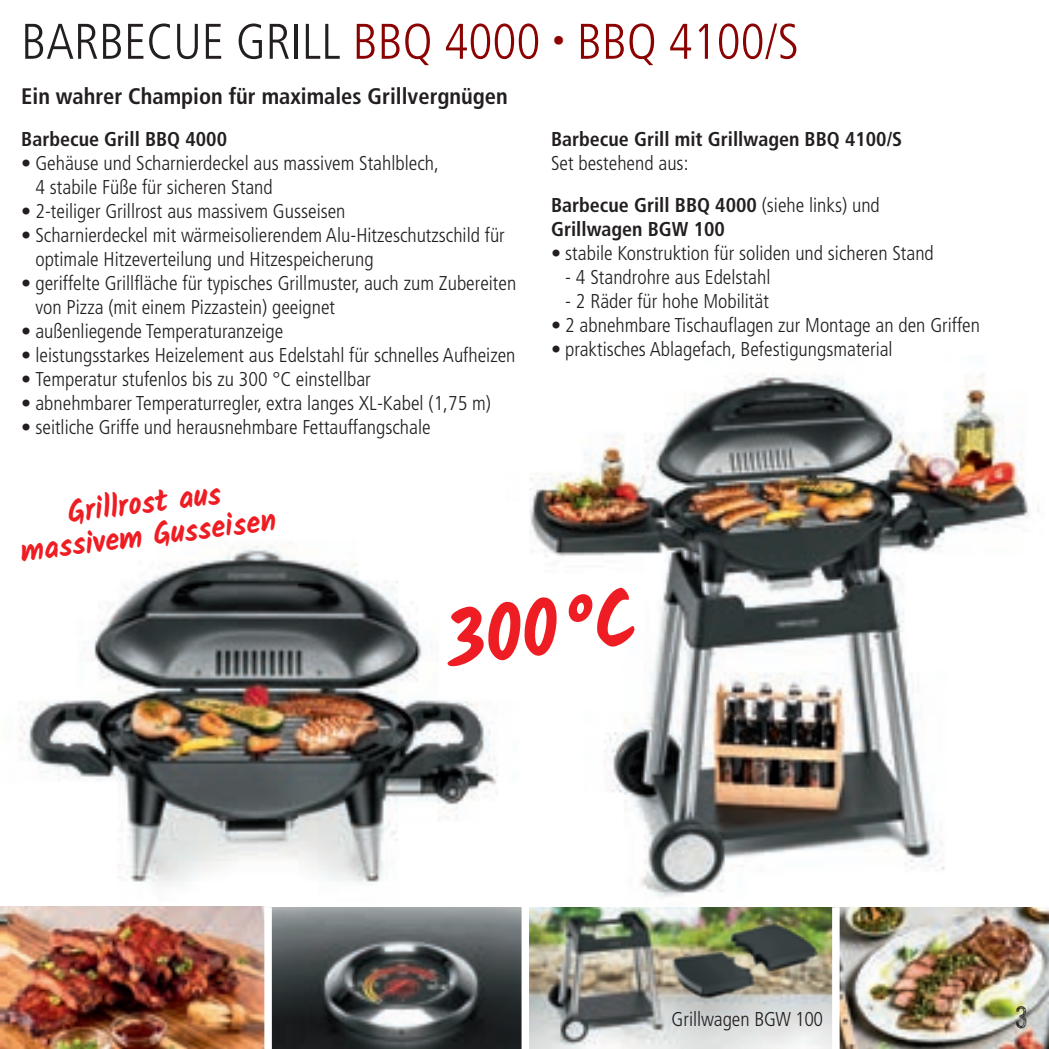
<style>
.page{position:relative;width:1049px;height:1049px;background:#fff}
.page>*{position:absolute;margin:0;border:0;box-sizing:border-box;transform-origin:0 0}
.t1{font:700 78.25px "Kalam";color:#ee1d23;scale:.91 1}
.t2{font:300 condensed 50px "Frutiger LT Pro";color:#8b0202}
.t3{font:700 31.75px/32.8px "Kalam";color:#ee1d23;text-align:center;scale:.91 1}
.t4{font:30px "Diazo MVB Rough 2 Ex Cond";color:#231f20}
.t5{font:700 condensed 22.5px "Frutiger LT Pro";color:#231f20}
.t6{font:300 condensed 20px/24px "Frutiger LT Pro";color:#231f20}
.t7{font:700 condensed 20px "Frutiger LT Pro";color:#231f20}
.s1{color:#231f20}
.s2{font-weight:700}
</style>
<div class="page">
<img style="left:529px;top:374px;width:510px;height:524px">
<img style="left:1px;top:562px;width:497px;height:345px">
<img style="left:0;top:907px;width:521px;height:142px">
<img style="left:529px;top:907px;width:303px;height:142px">
<img style="left:839px;top:907px;width:210px;height:142px">
<img style="left:726px;top:914px;width:103px;height:75px">
<img style="left:662px;top:936px;width:97px;height:75px">
<div style="left:264px;top:907px;width:8px;height:142px;background:#fff"></div>
<svg style="left:407px;top:552px;width:263px;height:149px"></svg>
<svg style="left:1px;top:545px;width:306px;height:50px"></svg>
<h2 class="t2" style="left:21px;top:13px;width:779px"><span class="s1">BARBECUE GRILL</span> BBQ 4000 <sup>•</sup> BBQ 4100/S</h2>
<p class="t5" style="left:21px;top:83px;width:488px">Ein wahrer Champion für maximales Grillvergnügen</p>
<p class="t7" style="left:551px;top:127px;width:353px">Barbecue Grill mit Grillwagen BBQ 4100/S</p>
<p class="t6" style="left:551px;top:142px;width:330px;line-height:42px">Set bestehend aus:<br><span class="s2">Barbecue Grill BBQ 4000</span> (siehe links) und</p>
<p class="t7" style="left:551px;top:217px;width:175px">Grillwagen BGW 100</p>
<p class="t6" style="left:551px;top:241px;width:384px">• stabile Konstruktion für soliden und sicheren Stand</p>
<p class="t6" style="left:565px;top:265px;width:207px">- 4 Standrohre aus Edelstahl</p>
<p class="t6" style="left:565px;top:289px;width:205px">- 2 Räder für hohe Mobilität</p>
<p class="t6" style="left:551px;top:313px;width:430px">• 2 abnehmbare Tischauflagen zur Montage an den Griffen</p>
<p class="t6" style="left:551px;top:337px;width:343px">• praktisches Ablagefach, Befestigungsmaterial</p>
<p class="t7" style="left:21px;top:127px;width:207px">Barbecue Grill BBQ 4000</p>
<p class="t6" style="left:35px;top:151px;width:405px;text-indent:-14px">• Gehäuse und Scharnierdeckel aus massivem Stahlblech,<br>4 stabile Füße für sicheren Stand</p>
<p class="t6" style="left:21px;top:199px;width:326px">• 2-teiliger Grillrost aus massivem Gusseisen</p>
<p class="t6" style="left:35px;top:223px;width:471px;text-indent:-14px">• Scharnierdeckel mit wärmeisolierendem Alu-Hitzeschutzschild für optimale Hitzeverteilung und Hitzespeicherung</p>
<p class="t6" style="left:35px;top:271px;width:482px;text-indent:-14px">• geriffelte Grillfläche für typisches Grillmuster, auch zum Zubereiten von Pizza (mit einem Pizzastein) geeignet</p>
<p class="t6" style="left:21px;top:319px;width:264px">• außenliegende Temperaturanzeige</p>
<p class="t6" style="left:21px;top:343px;width:496px">• leistungsstarkes Heizelement aus Edelstahl für schnelles Aufheizen</p>
<p class="t6" style="left:21px;top:367px;width:351px">• Temperatur stufenlos bis zu 300 °C einstellbar</p>
<p class="t6" style="left:21px;top:391px;width:471px">• abnehmbarer Temperaturregler, extra langes XL-Kabel (1,75 m)</p>
<p class="t6" style="left:21px;top:415px;width:411px">• seitliche Griffe und herausnehmbare Fettauffangschale</p>
<h3 class="t3" style="left:15px;top:502px;width:284px;rotate:-7deg">Grillrost aus massivem Gusseisen</h3>
<h1 class="t1" style="left:441px;top:595px;width:212px;rotate:-7deg">300°C</h1>
<p class="t6" style="left:671px;top:1007px;width:153px">Grillwagen BGW 100</p>
<h3 class="t4" style="left:1015px;top:994px;width:14px">3</h3>
</div>
